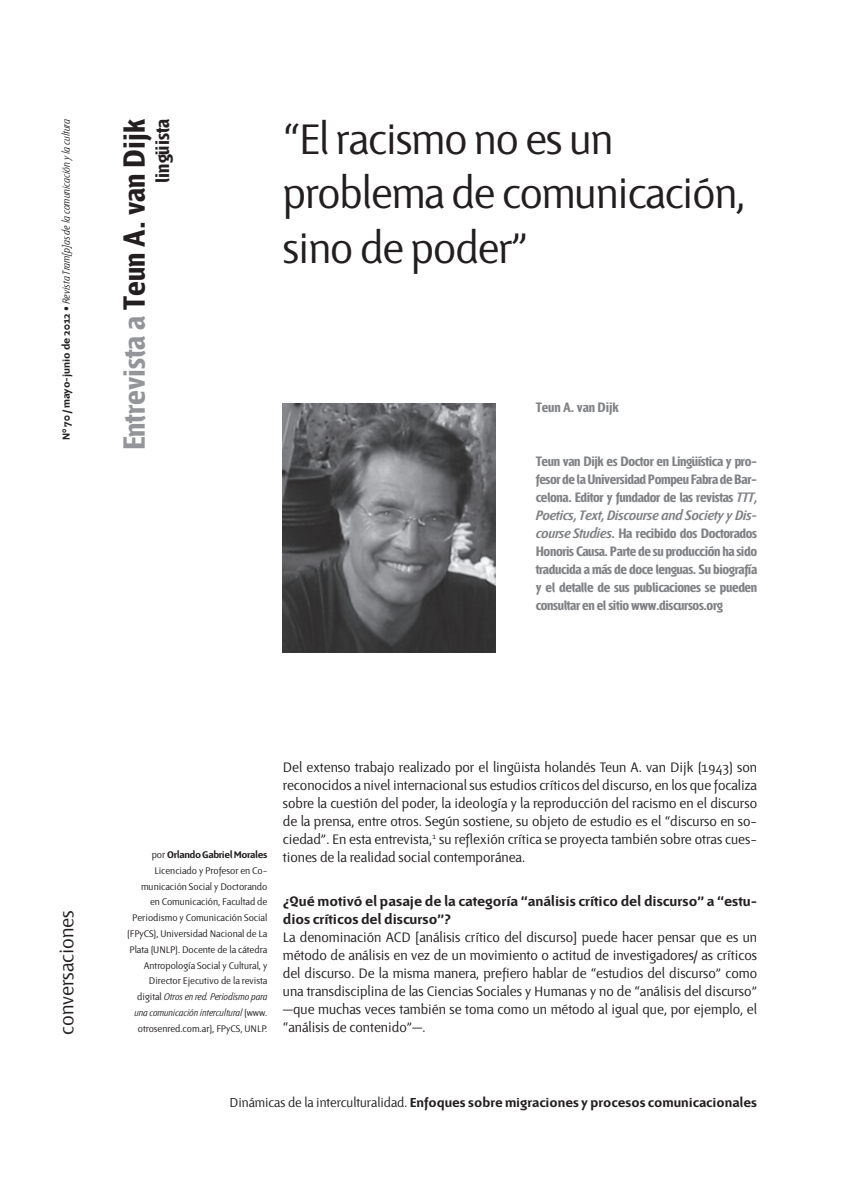
<style>
.page{position:relative;width:855px;height:1195px;background:#fff}
.page>*{position:absolute;margin:0;border:0;box-sizing:border-box;transform-origin:0 0}
.t1{font:46.65px/54.4px "Fontana Texto Kern";letter-spacing:-.02em;color:#231f20}
.t2{font:33.6px "Fontana Titulo";color:#231f20}
.t3{font:21.6px "Fontana Texto Kern";color:#231f20}
.t4{font:21.6px "Fontana Titulo";color:#231f20}
.t5{font:15px/18px "Fontana Texto Kern";color:#231f20;text-align:justify}
.t6{font:15px/18px "Fontana Titulo";letter-spacing:-.025em;color:#808285;text-align:justify}
.t7{font:15px/18px "Fontana Negra";color:#231f20}
.t8{font:15px "Fontana Negra Italica";letter-spacing:-.025em;color:#808285}
.t9{font:14.25px "Fontana Negra";color:#231f20}
.t10{font:11.25px "Fontana Texto Italica";color:#231f20}
.t11{font:10.5px/15.8px "Fontana Texto Kern";color:#231f20;text-align:right}
.t12{font:10.5px/15.8px "Fontana Texto Italica";color:#231f20}
.t13{font:10.5px "Fontana Negra";letter-spacing:-.035em;color:#231f20}
.s1{font-family:"Fontana Negra"}
.s2{font-family:"Fontana Texto Kern"}
.s3{color:#939598}
.s4{font-family:"Fontana Negra Italica"}
</style>
<div class="page">
<img style="left:283px;top:404px;width:213px;height:249px">
<p class="t10" style="left:61px;top:440px;width:322px;rotate:-90deg"><span class="s1">Nº 70 / mayo-junio de 2012</span> <span class="s2">•</span> Revista Tram[p]as de la comunicación y la cultura</p>
<h3 class="t4" style="left:152px;top:183px;width:65px;rotate:-90deg">lingüista</h3>
<h2 class="t2" style="left:119px;top:450px;width:333px;rotate:-90deg"><span class="s3">Entrevista a</span> Teun A. van Dijk</h2>
<h1 class="t1" style="left:283px;top:114px;width:464px">“El racismo no es un problema de comunicación, sino de poder”</h1>
<p class="t6" style="left:536px;top:399px;width:84px">Teun A. van Dijk</p>
<p class="t6" style="left:536px;top:453px;width:223px">Teun van Dijk es Doctor en Lingüística y pro&shy;fesor de la Universidad Pompeu Fabra de Bar&shy;celona. Editor y fundador de las revistas <span class="s4">TTT,</span></p>
<p class="t8" style="left:536px;top:508px;width:223px">Poetics, Text, Discourse and Society y Dis-</p>
<p class="t6" style="left:536px;top:525px;width:223px"><span class="s4">course Studies</span>. Ha recibido dos Doctorados Honoris Causa. Parte de su producción ha sido traducida a más de doce lenguas. Su biografía y el detalle de sus publicaciones se pueden consultar en el sitio www.discursos.org</p>
<h3 class="t3" style="left:56px;top:1034px;width:126px;rotate:-90deg">conversaciones</h3>
<p class="t13" style="left:152px;top:850px;width:117px"><span class="s2">por</span> Orlando Gabriel Morales</p>
<p class="t11" style="left:127px;top:863px;width:142px">Licenciado y Profesor en Co&shy;municación Social y Doctorando<br>en Comunicación, Facultad de<br>Periodismo y Comunicación Social (FPyCS), Universidad Nacional de La<br>Plata (UNLP). Docente de la cátedra<br>Antropología Social y Cultural, y<br>Director Ejecutivo de la revista</p>
<p class="t12" style="left:134px;top:989px;width:134px"><span class="s2">digital</span> Otros en red. Periodismo para una comunicación intercultural <span class="s2">(www.</span></p>
<p class="t11" style="left:138px;top:1021px;width:131px">otrosenred.com.ar), FPyCS, UNLP.</p>
<p class="t5" style="left:283px;top:758px;width:476px">Del extenso trabajo realizado por el lingüista holandés Teun A. van Dijk (1943) son reconocidos a nivel internacional sus estudios críticos del discurso, en los que focaliza sobre la cuestión del poder, la ideología y la reproducción del racismo en el discurso de la prensa, entre otros. Según sostiene, su objeto de estudio es el “discurso en so&shy;ciedad”. En esta entrevista,<sup>1</sup> su reflexión crítica se proyecta también sobre otras cues&shy;tiones de la realidad social contemporánea.</p>
<p class="t7" style="left:283px;top:893px;width:476px">¿Qué motivó el pasaje de la categoría “análisis crítico del discurso” a “estu&shy;dios críticos del discurso”?</p>
<p class="t5" style="left:283px;top:929px;width:476px">La denominación ACD [análisis crítico del discurso] puede hacer pensar que es un método de análisis en vez de un movimiento o actitud de investigadores/ as críticos del discurso. De la misma manera, prefiero hablar de “estudios del discurso” como una transdisciplina de las Ciencias Sociales y Humanas y no de “análisis del discurso” —que muchas veces también se toma como un método al igual que, por ejemplo, el “análisis de contenido”—.</p>
<p class="t9" style="left:229px;top:1096px;width:529px"><span class="s2">Dinámicas de la interculturalidad.</span> Enfoques sobre migraciones y procesos comunicacionales</p>
</div>
